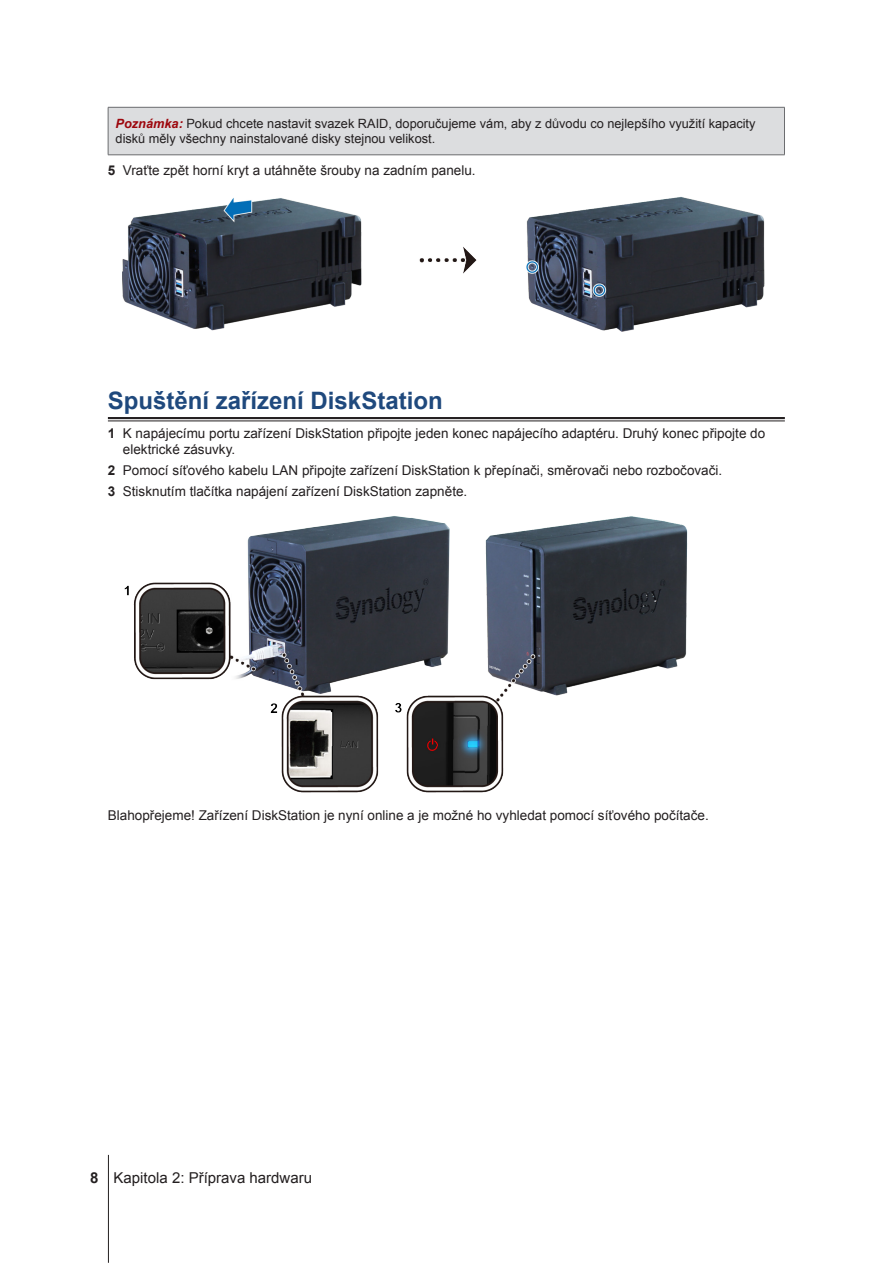
<style>
.page{position:relative;width:893px;height:1263px;background:#fff}
.page>*{position:absolute;margin:0;border:0;box-sizing:border-box;transform-origin:0 0}
.H2-underline{font:700 24px "Arial";color:#1f497d}
.t1{font:15px "Arial";color:#231f20}
.Body-sidebar{font:13.5px/16.5px "Arial";color:#231f20}
.Warning-sidebar{font:12.75px/15px "Arial";color:#231f20}
.s1{font-weight:700;font-style:italic;color:#9d070d}
.s2{font-weight:700}
</style>
<div class="page">
<hr style="left:108px;top:1155px;width:1px;height:108px;background:#231f20">
<hr style="left:108px;top:417px;width:677px;height:2px;background:#231f20">
<hr style="left:108px;top:421px;width:677px;height:1px;background:#231f20">
<div style="left:108px;top:107px;width:676px;height:48px;background:#dcdddf"></div>
<hr style="left:108px;top:107px;width:677px;height:1px;background:#6c6d70">
<hr style="left:108px;top:107px;width:1px;height:48px;background:#6c6d70">
<hr style="left:784px;top:107px;width:1px;height:48px;background:#6c6d70">
<hr style="left:108px;top:155px;width:677px;height:1px;background:#6c6d70">
<img style="left:123px;top:197px;width:642px;height:135px">
<img style="left:124px;top:516px;width:564px;height:277px">
<p class="Warning-sidebar" style="left:116px;top:116px;width:641px"><span class="s1">Poznámka:</span> Pokud chcete nastavit svazek RAID, doporučujeme vám, aby z důvodu co nejlepšího využití kapacity disků měly všechny nainstalované disky stejnou velikost.</p>
<p class="Body-sidebar" style="left:108px;top:163px;width:369px"><span class="s2">5</span> Vraťte zpět horní kryt a utáhněte šrouby na zadním panelu.</p>
<p class="H2-underline" style="left:108px;top:385px;width:336px">Spuštění zařízení DiskStation</p>
<p class="Body-sidebar" style="left:123px;top:425px;width:644px;text-indent:-15px"><span class="s2">1</span> K napájecímu portu zařízení DiskStation připojte jeden konec napájecího adaptéru. Druhý konec připojte do elektrické zásuvky.</p>
<p class="Body-sidebar" style="left:108px;top:463px;width:616px"><span class="s2">2</span> Pomocí síťového kabelu LAN připojte zařízení DiskStation k přepínači, směrovači nebo rozbočovači.</p>
<p class="Body-sidebar" style="left:108px;top:484px;width:361px"><span class="s2">3</span> Stisknutím tlačítka napájení zařízení DiskStation zapněte.</p>
<p class="Body-sidebar" style="left:108px;top:807px;width:602px">Blahopřejeme! Zařízení DiskStation je nyní online a je možné ho vyhledat pomocí síťového počítače.</p>
<p class="t1" style="left:90px;top:1168px;width:223px"><span class="s2">8</span> Kapitola 2: Příprava hardwaru</p>
</div>
